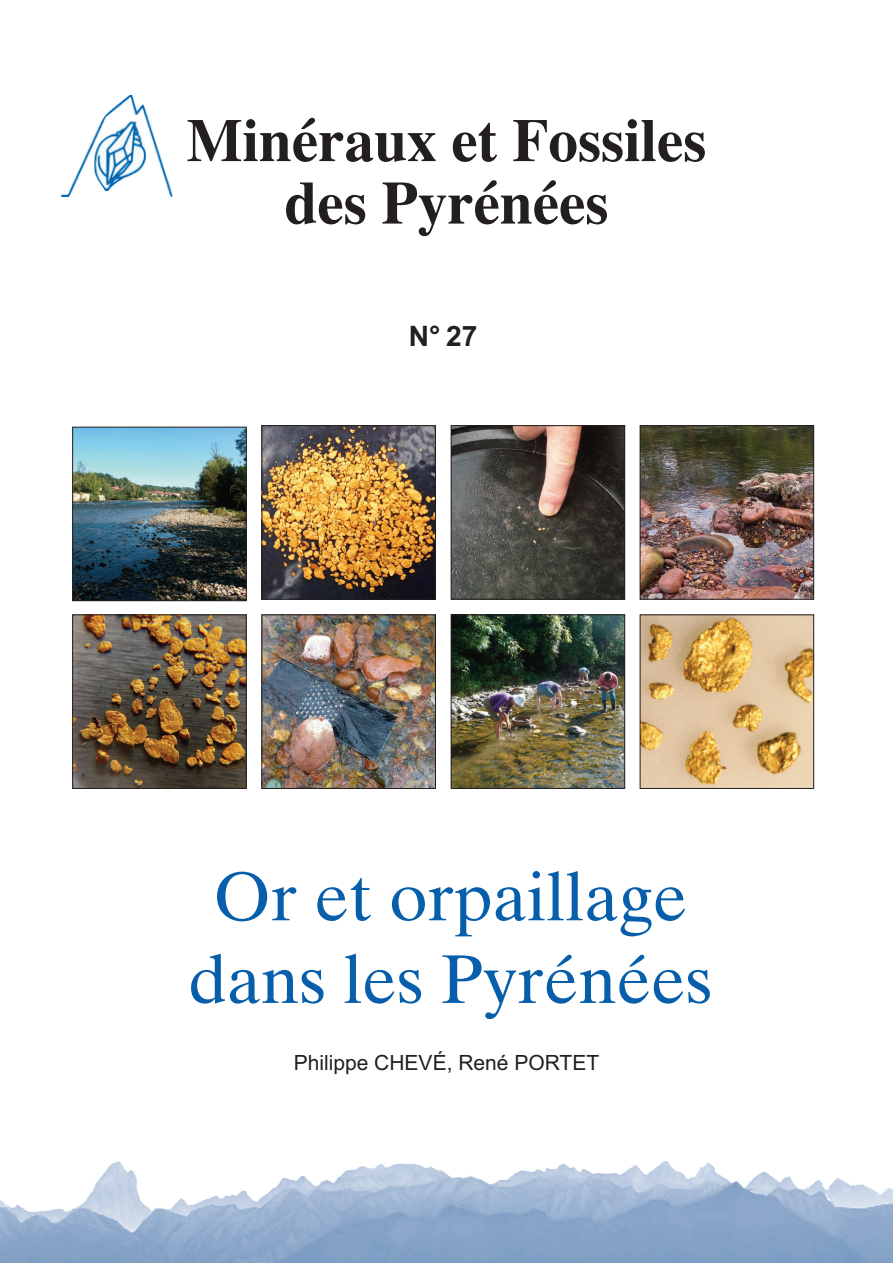
<style>
.page{position:relative;width:893px;height:1263px;background:#fff}
.page>*{position:absolute;margin:0;border:0;box-sizing:border-box;transform-origin:0 0}
.t1{font:68.85px/82.7px "Times Ten Roman Os F";color:#075fab;text-align:center}
.t2{font:700 60.75px/62.4px "Times";color:#231f20;text-align:center}
.t3{font:700 28.2px "Arial";color:#231f20}
.t4{font:21px "Arial";color:#231f20}
</style>
<div class="page">
<img style="left:61px;top:95px;width:112px;height:102px">
<img style="left:453px;top:616px;width:170px;height:171px">
<div style="left:451px;top:614px;width:174px;height:175px;border:1px solid #231f20"></div>
<img style="left:74px;top:429px;width:171px;height:170px">
<div style="left:72px;top:427px;width:175px;height:174px;border:1px solid #231f20"></div>
<img style="left:642px;top:427px;width:170px;height:171px">
<div style="left:640px;top:425px;width:174px;height:175px;border:1px solid #231f20"></div>
<img style="left:642px;top:616px;width:170px;height:171px">
<div style="left:640px;top:614px;width:174px;height:175px;border:1px solid #231f20"></div>
<img style="left:263px;top:616px;width:171px;height:171px">
<div style="left:261px;top:614px;width:175px;height:175px;border:1px solid #231f20"></div>
<img style="left:453px;top:427px;width:170px;height:171px">
<div style="left:451px;top:425px;width:174px;height:175px;border:1px solid #231f20"></div>
<img style="left:263px;top:427px;width:171px;height:171px">
<div style="left:261px;top:425px;width:175px;height:175px;border:1px solid #231f20"></div>
<img style="left:74px;top:616px;width:171px;height:171px">
<div style="left:72px;top:614px;width:175px;height:175px;border:1px solid #231f20"></div>
<img style="left:0;top:1161px;width:893px;height:102px">
<p class="t2" style="left:187px;top:109px;width:521px">Minéraux et Fossiles des Pyrénées</p>
<p class="t3" style="left:409px;top:320px;width:70px">N° 27</p>
<p class="t1" style="left:188px;top:862px;width:525px">Or et orpaillage dans les Pyrénées</p>
<p class="t4" style="left:294px;top:1050px;width:307px">Philippe CHEVÉ, René PORTET</p>
</div>
